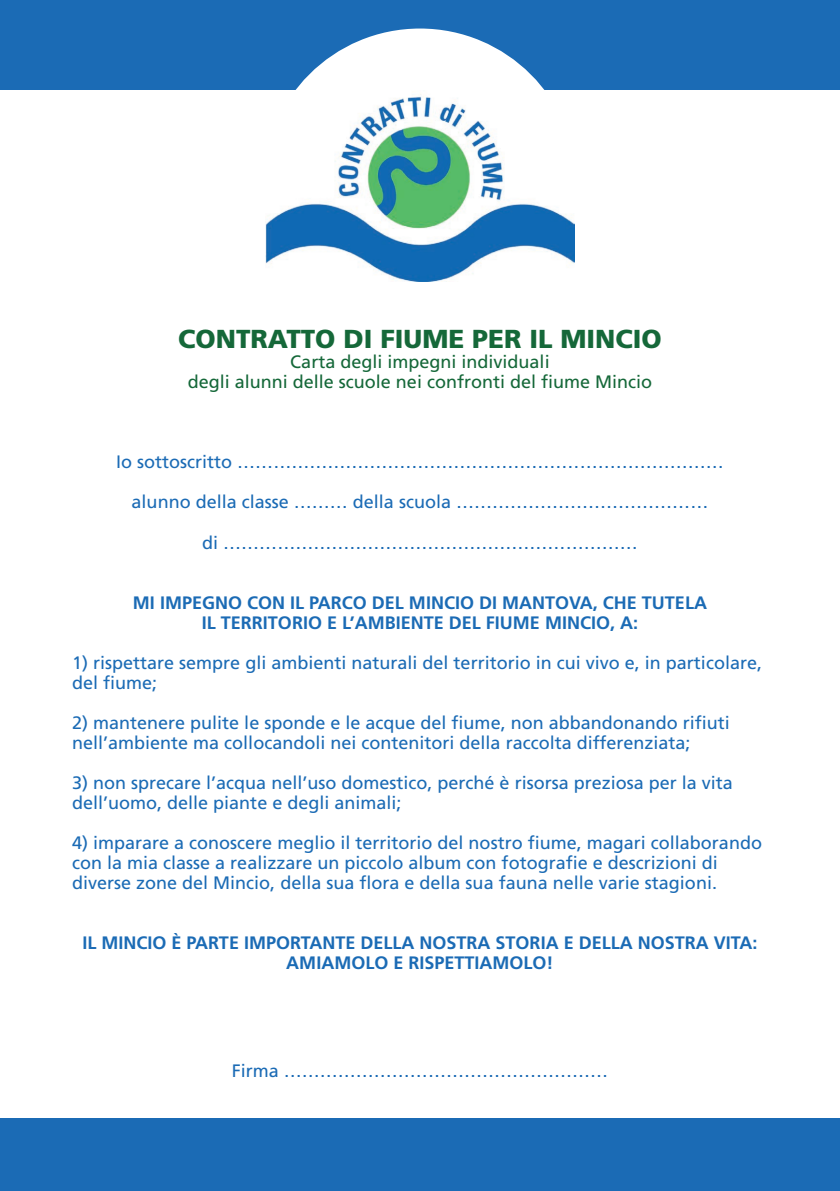
<style>
.page{position:relative;width:840px;height:1191px;background:#fff}
.page>*{position:absolute;margin:0;border:0;box-sizing:border-box;transform-origin:0 0}
.t1{font:900 26px "Frutiger LT Std";color:#156839}
.t2{font:18px/20px "Frutiger LT Std";color:#1b6bb5}
.t3{font:700 18px/20px "Frutiger LT Std";color:#1b6bb5;text-align:center}
.t4{font:18px/20px "Frutiger LT Std";color:#156839;text-align:center}
</style>
<div class="page">
<div style="left:0;top:0;width:839px;height:89px;background:#1b6bb5"></div>
<div style="left:263px;top:29px;width:313px;height:312px;background:#fff;border-radius:50%"></div>
<img style="left:266px;top:94px;width:308px;height:188px">
<div style="left:0;top:1119px;width:839px;height:72px;background:#1b6bb5"></div>
<h1 class="t1" style="left:178px;top:324px;width:485px">CONTRATTO DI FIUME PER IL MINCIO</h1>
<p class="t4" style="left:187px;top:352px;width:466px">Carta degli impegni individuali<br>degli alunni delle scuole nei confronti del fiume Mincio</p>
<p class="t2" style="left:116px;top:452px;width:609px">Io sottoscritto ………………………………………………………………………</p>
<p class="t2" style="left:131px;top:492px;width:578px">alunno della classe ……… della scuola ……………………………………</p>
<p class="t2" style="left:202px;top:532px;width:437px">di ……………………………………………………………</p>
<p class="t3" style="left:133px;top:592px;width:575px">MI IMPEGNO CON IL PARCO DEL MINCIO DI MANTOVA, CHE TUTELA<br>IL TERRITORIO E L’AMBIENTE DEL FIUME MINCIO, A:</p>
<p class="t2" style="left:72px;top:652px;width:691px">1) rispettare sempre gli ambienti naturali del territorio in cui vivo e, in particolare, del fiume;</p>
<p class="t2" style="left:72px;top:712px;width:659px">2) mantenere pulite le sponde e le acque del fiume, non abbandonando rifiuti nell’ambiente ma collocandoli nei contenitori della raccolta differenziata;</p>
<p class="t2" style="left:72px;top:772px;width:662px">3) non sprecare l’acqua nell’uso domestico, perché è risorsa preziosa per la vita dell’uomo, delle piante e degli animali;</p>
<p class="t2" style="left:72px;top:832px;width:691px">4) imparare a conoscere meglio il territorio del nostro fiume, magari collaborando con la mia classe a realizzare un piccolo album con fotografie e descrizioni di diverse zone del Mincio, della sua flora e della sua fauna nelle varie stagioni.</p>
<p class="t3" style="left:82px;top:932px;width:676px">IL MINCIO È PARTE IMPORTANTE DELLA NOSTRA STORIA E DELLA NOSTRA VITA:<br>AMIAMOLO E RISPETTIAMOLO!</p>
<p class="t2" style="left:232px;top:1061px;width:378px">Firma ………………………………………………</p>
</div>
